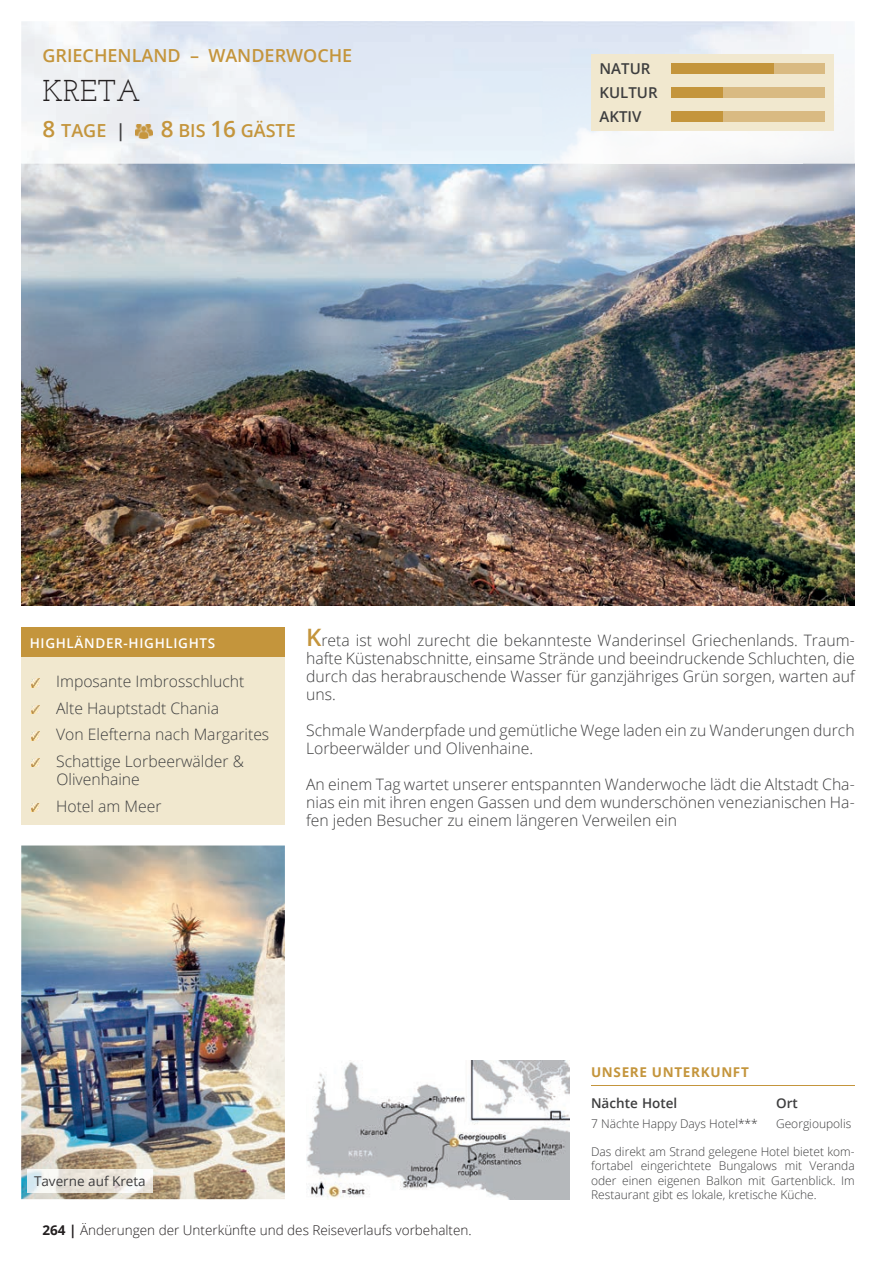
<style>
.page{position:relative;width:893px;height:1263px;background:#fff}
.page>*{position:absolute;margin:0;border:0;box-sizing:border-box;transform-origin:0 0}
.t1{font:30px "Josefin Slab";color:#231f20}
.t2{font:600 18px "Open Sans";color:#c4953c}
.t3{font:300 15.75px/18px "Open Sans";color:#3e3e3f}
.t4{font:600 15px/24px "Open Sans";color:#3e3e3f}
.t5{font:300 13.5px "Open Sans";color:#231f20}
.t6{font:600 13.5px "Open Sans";letter-spacing:.05em;color:#fff}
.t7{font:700 13.5px "Open Sans";letter-spacing:.05em;color:#c4953c}
.t8{font:13.5px "Open Sans";color:#3e3e3f}
.t9{font:600 13.5px "Open Sans";color:#3e3e3f}
.t10{font:300 12px/14.4px "Open Sans";color:#3e3e3f;text-align:justify}
.s1{font-size:22.5px}
.s2{color:#3e3e3f}
.s3{font-weight:600;font-size:24px;color:#c4953c}
.s4{font-weight:700}
</style>
<div class="page">
<img style="left:21px;top:164px;width:834px;height:442px">
<img style="left:21px;top:21px;width:521px;height:143px">
<img style="left:135px;top:124px;width:17px;height:15px">
<img style="left:306px;top:1060px;width:264px;height:139px">
<div style="left:591px;top:54px;width:242px;height:77px;background:#f1e8cf"></div>
<div style="left:672px;top:111px;width:153px;height:11px;background:#d9ba82"></div>
<div style="left:672px;top:87px;width:153px;height:11px;background:#d9ba82"></div>
<div style="left:672px;top:63px;width:153px;height:11px;background:#d9ba82"></div>
<div style="left:672px;top:63px;width:102px;height:11px;background:#c4953c"></div>
<div style="left:672px;top:87px;width:51px;height:11px;background:#c4953c"></div>
<div style="left:672px;top:111px;width:51px;height:11px;background:#c4953c"></div>
<div style="left:21px;top:638px;width:264px;height:186px;background:#f1e8cf"></div>
<div style="left:21px;top:627px;width:264px;height:30px;background:#c4953c"></div>
<svg style="left:32px;top:679px;width:8px;height:8px"></svg>
<svg style="left:32px;top:705px;width:8px;height:9px"></svg>
<svg style="left:32px;top:732px;width:8px;height:8px"></svg>
<svg style="left:32px;top:758px;width:8px;height:9px"></svg>
<svg style="left:32px;top:803px;width:8px;height:8px"></svg>
<img style="left:21px;top:845px;width:264px;height:354px">
<hr style="left:591px;top:1085px;width:264px;height:1px;background:#c4953c">
<img style="left:28px;top:1170px;width:124px;height:23px">
<p class="t2" style="left:43px;top:43px;width:311px">GRIECHENLAND – WANDERWOCHE</p>
<h1 class="t1" style="left:43px;top:73px;width:99px">KRETA</h1>
<p class="t2" style="left:43px;top:118px;width:85px"><span class="s1">8</span> TAGE <span class="s2">|</span></p>
<p class="t2" style="left:161px;top:118px;width:136px"><span class="s1">8</span> BIS <span class="s1">16</span> GÄSTE</p>
<p class="t4" style="left:600px;top:56px;width:60px">NATUR<br>KULTUR<br>AKTIV</p>
<p class="t6" style="left:30px;top:634px;width:187px">HIGHLÄNDER-HIGHLIGHTS</p>
<p class="t3" style="left:56px;top:668px;width:215px;line-height:26.5px">Imposante Imbrosschlucht<br>Alte Hauptstadt Chania<br>Von Elefterna nach Margarites<br>Schattige Lorbeerwälder &amp;</p>
<p class="t3" style="left:56px;top:765px;width:107px;line-height:26.5px">Olivenhaine<br>Hotel am Meer</p>
<p class="t3" style="left:306px;top:630px;width:550px;text-align:justify"><span class="s3">K</span>reta ist wohl zurecht die bekannteste Wanderinsel Griechenlands. Traum&shy;hafte Küstenabschnitte, einsame Strände und beeindruckende Schluchten, die durch das herabrauschende Wasser für ganzjähriges Grün sorgen, warten auf uns.</p>
<p class="t3" style="left:306px;top:720px;width:550px">Schmale Wanderpfade und gemütliche Wege laden ein zu Wanderungen durch<br>Lorbeerwälder und Olivenhaine.</p>
<p class="t3" style="left:306px;top:774px;width:550px;text-align:justify">An einem Tag wartet unserer entspannten Wanderwoche lädt die Altstadt Cha&shy;nias ein mit ihren engen Gassen und dem wunderschönen venezianischen Ha&shy;fen jeden Besucher zu einem längeren Verweilen ein</p>
<p class="t8" style="left:34px;top:1172px;width:113px">Taverne auf Kreta</p>
<p class="t7" style="left:591px;top:1062px;width:159px">UNSERE UNTERKUNFT</p>
<p class="t9" style="left:591px;top:1093px;width:88px">Nächte Hotel</p>
<p class="t9" style="left:776px;top:1093px;width:23px">Ort</p>
<p class="t10" style="left:591px;top:1116px;width:168px">7 Nächte Happy Days Hotel***</p>
<p class="t10" style="left:776px;top:1116px;width:77px">Georgioupolis</p>
<p class="t10" style="left:591px;top:1144px;width:265px">Das direkt am Strand gelegene Hotel bietet kom&shy;fortabel eingerichtete Bungalows mit Veranda oder einen eigenen Balkon mit Gartenblick. Im Restaurant gibt es lokale, kretische Küche.</p>
<p class="t5" style="left:43px;top:1221px;width:431px"><span class="s4">264 |</span> Änderungen der Unterkünfte und des Reiseverlaufs vorbehalten.</p>
</div>
